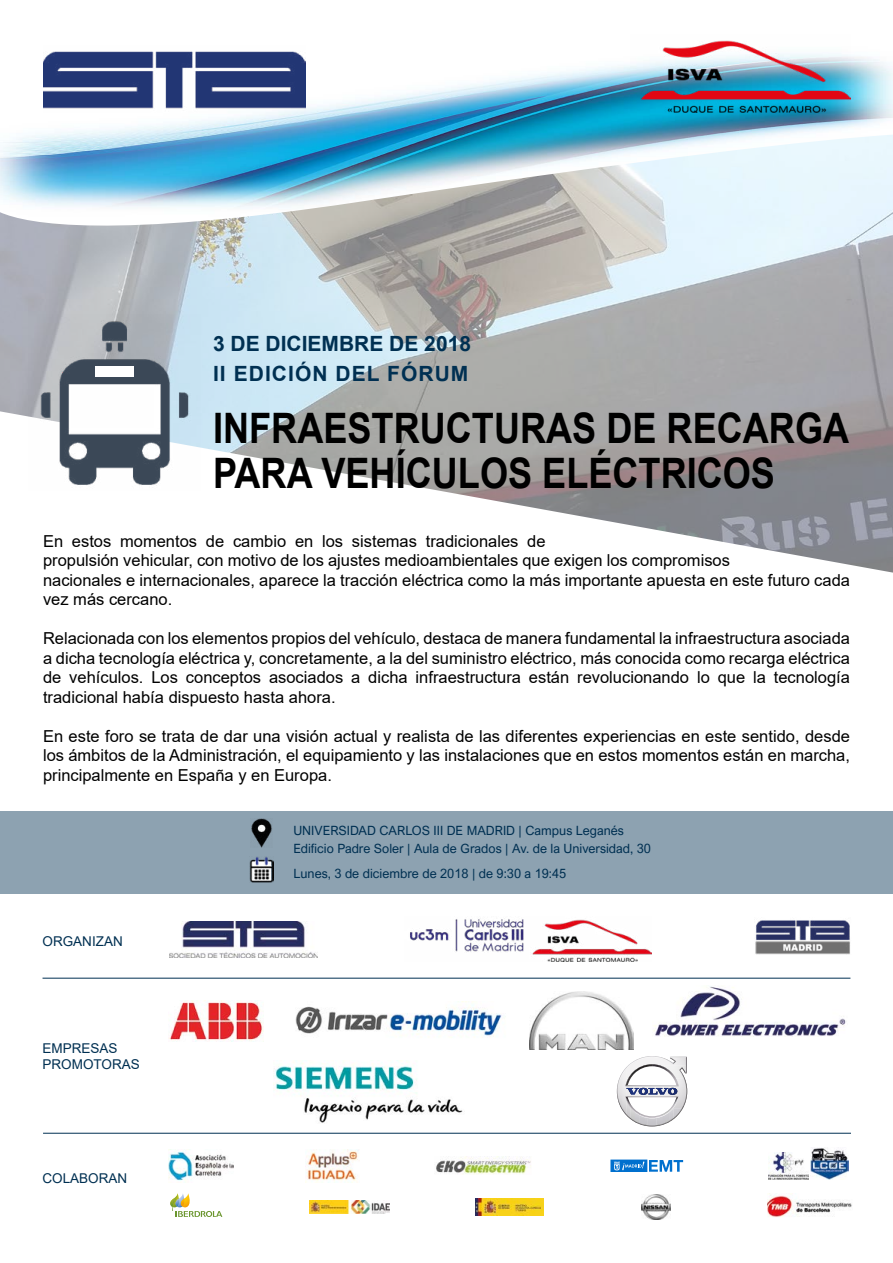
<style>
.page{position:relative;width:893px;height:1263px;background:#fff}
.page>*{position:absolute;margin:0;border:0;box-sizing:border-box;transform-origin:0 0}
.t1{font:700 42px/45px "Arial";color:#000;scale:.86 1}
.t2{font:700 21px/30px "Arial";letter-spacing:.025em;color:#003052}
.t3{font:16.5px/19.5px "Arial";color:#000;text-align:justify}
.t4{font:13.5px/16.2px "Arial";color:#003052}
.t5{font:12.75px/18px "Arial Nova";color:#003052}
</style>
<div class="page">
<img style="left:273px;top:1063px;width:190px;height:60px">
<svg style="left:0;top:227px;width:893px;height:346px"></svg>
<img style="left:29px;top:315px;width:171px;height:176px">
<div style="left:95px;top:367px;width:39px;height:10px;background:#fff"></div>
<div style="left:0;top:811px;width:893px;height:83px;background:#8da2b1"></div>
<img style="left:0;top:56px;width:893px;height:171px">
<img style="left:43px;top:51px;width:263px;height:61px">
<img style="left:251px;top:819px;width:21px;height:29px">
<img style="left:249px;top:857px;width:24px;height:25px">
<img style="left:170px;top:921px;width:148px;height:36px">
<img style="left:169px;top:1000px;width:95px;height:41px">
<img style="left:529px;top:992px;width:105px;height:57px">
<hr style="left:43px;top:978px;width:807px;height:1px;background:#003052">
<hr style="left:43px;top:1133px;width:808px;height:1px;background:#003052">
<img style="left:295px;top:1006px;width:207px;height:31px">
<img style="left:630px;top:40px;width:220px;height:72px">
<img style="left:410px;top:919px;width:242px;height:42px">
<div style="left:611px;top:1160px;width:36px;height:11px;background:#0070ce"></div>
<div style="left:611px;top:1160px;width:36px;height:12px;border:1px solid #0070ce"></div>
<svg style="left:614px;top:1160px;width:69px;height:12px"></svg>
<img style="left:168px;top:1149px;width:65px;height:32px">
<img style="left:436px;top:1156px;width:95px;height:19px">
<img style="left:768px;top:1152px;width:40px;height:27px">
<img style="left:811px;top:1148px;width:38px;height:31px">
<img style="left:305px;top:1149px;width:54px;height:33px">
<img style="left:767px;top:1193px;width:85px;height:24px">
<img style="left:641px;top:1194px;width:30px;height:25px">
<img style="left:310px;top:1200px;width:80px;height:13px">
<svg style="left:170px;top:1193px;width:52px;height:24px"></svg>
<img style="left:475px;top:1198px;width:69px;height:17px">
<svg style="left:617px;top:1056px;width:70px;height:70px"></svg>
<img style="left:654px;top:986px;width:192px;height:50px">
<img style="left:755px;top:920px;width:95px;height:35px">
<p class="t2" style="left:213px;top:329px;width:259px">3 DE DICIEMBRE DE 2018<br>II EDICIÓN DEL FÓRUM</p>
<h1 class="t1" style="left:213px;top:406px;width:741px">INFRAESTRUCTURAS DE RECARGA<br>PARA VEHÍCULOS ELÉCTRICOS</h1>
<p class="t3" style="left:43px;top:531px;width:808px;text-align:left">En estos momentos de cambio en los sistemas tradicionales de<br>propulsión vehicular, con motivo de los ajustes medioambientales que exigen los compromisos<br>nacionales e internacionales, aparece la tracción eléctrica como la más importante apuesta en este futuro cada vez más cercano.</p>
<p class="t3" style="left:43px;top:629px;width:808px">Relacionada con los elementos propios del vehículo, destaca de manera fundamental la infraestructura asociada a dicha tecnología eléctrica y, concretamente, a la del suministro eléctrico, más conocida como recarga eléctrica de vehículos. Los conceptos asociados a dicha infraestructura están revolucionando lo que la tecnología tradicional había dispuesto hasta ahora.</p>
<p class="t3" style="left:43px;top:726px;width:809px">En este foro se trata de dar una visión actual y realista de las diferentes experiencias en este sentido, desde los ámbitos de la Administración, el equipamiento y las instalaciones que en estos momentos están en marcha, principalmente en España y en Europa.</p>
<p class="t4" style="left:43px;top:933px;width:82px">ORGANIZAN</p>
<p class="t4" style="left:43px;top:1040px;width:99px">EMPRESAS<br>PROMOTORAS</p>
<p class="t4" style="left:43px;top:1169px;width:86px">COLABORAN</p>
<p class="t5" style="left:293px;top:821px;width:359px">UNIVERSIDAD CARLOS III DE MADRID | Campus Leganés<br>Edificio Padre Soler | Aula de Grados | Av. de la Universidad, 30</p>
<p class="t5" style="left:293px;top:864px;width:274px">Lunes, 3 de diciembre de 2018 | de 9:30 a 19:45</p>
</div>
